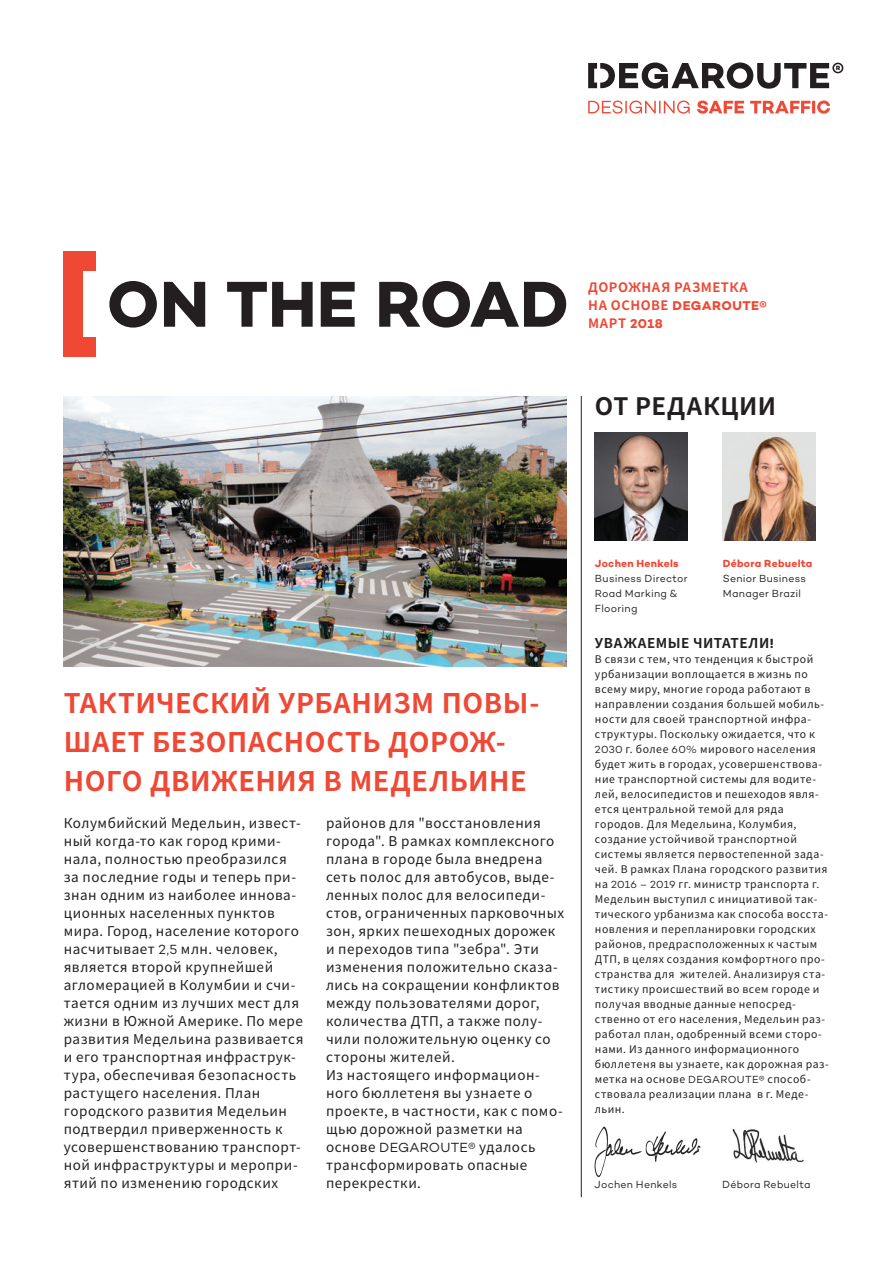
<style>
.page{position:relative;width:893px;height:1263px;background:#fff}
.page>*{position:absolute;margin:0;border:0;box-sizing:border-box;transform-origin:0 0}
.t1{font:700 66px "Campton";color:#231f20}
.t2{font:700 27px/39px "Noto Sans CJ Kjp";letter-spacing:.02em;color:#ef4835}
.t3{font:700 24px "Noto Sans CJ Kjp";letter-spacing:.03em;color:#231f20}
.t4{font:13.5px/18px "Noto Sans CJ Kjp";letter-spacing:.035em;color:#231f20}
.t5{font:700 13.5px "Noto Sans CJ Kjp";letter-spacing:.035em;color:#231f20}
.t6{font:700 12.9px "Noto Sans CJ Kjp";letter-spacing:.045em;color:#ef4835}
.t7{font:700 12.9px "Campton";letter-spacing:.03em;color:#ef4835}
.t8{font:10.5px/15px "Noto Sans CJ Kjp";letter-spacing:.045em;color:#231f20}
.t9{font:10.5px/15px "Campton";letter-spacing:.025em;color:#231f20}
.t10{font:700 10.5px "Campton";letter-spacing:.025em;color:#ef4835}
.s1{font-family:"Noto Sans CJ Kjp"}
.s2{font-family:"Campton"}
</style>
<div class="page">
<div style="left:83px;top:338px;width:13px;height:19px;background:#ef4835"></div>
<div style="left:64px;top:252px;width:19px;height:105px;background:#ef4835"></div>
<div style="left:83px;top:252px;width:13px;height:19px;background:#ef4835"></div>
<svg style="left:588px;top:62px;width:255px;height:27px"></svg>
<svg style="left:588px;top:101px;width:242px;height:13px"></svg>
<img style="left:595px;top:432px;width:92px;height:108px">
<hr style="left:581px;top:396px;width:1px;height:801px;background:#231f20">
<img style="left:723px;top:433px;width:92px;height:107px">
<img style="left:64px;top:396px;width:503px;height:270px">
<img style="left:594px;top:1126px;width:107px;height:51px">
<img style="left:732px;top:1128px;width:72px;height:34px">
<h1 class="t1" style="left:106px;top:262px;width:464px">ON THE ROAD</h1>
<p class="t6" style="left:588px;top:280px;width:161px">ДОРОЖНАЯ РАЗМЕТКА</p>
<p class="t7" style="left:588px;top:297px;width:180px"><span class="s1">НА ОСНОВЕ</span> DEGAROUTE®</p>
<p class="t6" style="left:588px;top:316px;width:76px">МАРТ <span class="s2">2018</span></p>
<h3 class="t3" style="left:595px;top:392px;width:183px">ОТ РЕДАКЦИИ</h3>
<h2 class="t2" style="left:64px;top:684px;width:477px">ТАКТИЧЕСКИЙ УРБАНИЗМ ПОВЫ-<br>ШАЕТ БЕЗОПАСНОСТЬ ДОРОЖ-<br>НОГО ДВИЖЕНИЯ В МЕДЕЛЬИНЕ</h2>
<p class="t4" style="left:64px;top:814px;width:241px">Колумбийский Медельин, извест&shy;ный когда-то как город крими&shy;нала, полностью преобразился за последние годы и теперь при&shy;знан одним из наиболее иннова&shy;ционных населенных пунктов мира. Город, население которого насчитывает <span class="s2">2,5</span> млн. человек, является второй крупнейшей агломерацией в Колумбии и счи&shy;тается одним из лучших мест для жизни в Южной Америке. По мере развития Медельина развивается и его транспортная инфраструк&shy;тура, обеспечивая безопасность растущего населения. План городского развития Медельин подтвердил приверженность к усовершенствованию транспорт&shy;ной инфраструктуры и меропри&shy;ятий по изменению городских</p>
<p class="t4" style="left:326px;top:814px;width:240px">районов для "восстановления города". В рамках комплексного плана в городе была внедрена сеть полос для автобусов, выде&shy;ленных полос для велосипеди&shy;стов, ограниченных парковочных зон, ярких пешеходных дорожек и переходов типа "зебра". Эти изменения положительно сказа&shy;лись на сокращении конфликтов между пользователями дорог, количества ДТП, а также полу&shy;чили положительную оценку со стороны жителей.<br>Из настоящего информацион&shy;ного бюллетеня вы узнаете о проекте, в частности, как с помо&shy;щью дорожной разметки на основе <span class="s2">DEGAROUTE®</span> удалось трансформировать опасные перекрестки.</p>
<p class="t10" style="left:595px;top:557px;width:85px">Jochen Henkels</p>
<p class="t9" style="left:595px;top:571px;width:94px">Business Director<br>Road Marking &amp;<br>Flooring</p>
<p class="t10" style="left:723px;top:557px;width:91px">Débora Rebuelta</p>
<p class="t9" style="left:723px;top:571px;width:85px">Senior Business<br>Manager Brazil</p>
<p class="t5" style="left:595px;top:635px;width:180px">УВАЖАЕМЫЕ ЧИТАТЕЛИ<span class="s2">!</span></p>
<p class="t8" style="left:595px;top:652px;width:235px">В связи с тем, что тенденция к быстрой урбанизации воплощается в жизнь по всему миру, многие города работают в направлении создания большей мобиль&shy;ности для своей транспортной инфра&shy;структуры. Поскольку ожидается, что к <span class="s2">2030</span> г. более <span class="s2">60%</span> мирового населения будет жить в городах, усовершенствова&shy;ние транспортной системы для водите&shy;лей, велосипедистов и пешеходов явля&shy;ется центральной темой для ряда городов. Для Медельина, Колумбия, создание устойчивой транспортной системы является первостепенной зада&shy;чей. В рамках Плана городского развития на <span class="s2">2016 – 2019</span> гг. министр транспорта г.<br>Медельин выступил с инициативой так&shy;тического урбанизма как способа восста&shy;новления и перепланировки городских районов, предрасположенных к частым ДТП, в целях создания комфортного про&shy;странства для жителей. Анализируя ста&shy;тистику происшествий во всем городе и получая вводные данные непосред&shy;ственно от его населения, Медельин раз&shy;работал план, одобренный всеми сторо&shy;нами. Из данного информационного бюллетеня вы узнаете, как дорожная раз&shy;метка на основе <span class="s2">DEGAROUTE®</span> способ&shy;ствовала реализации плана в г. Меде&shy;льин.</p>
<p class="t9" style="left:595px;top:1177px;width:84px">Jochen Henkels</p>
<p class="t9" style="left:722px;top:1177px;width:90px">Débora Rebuelta</p>
</div>
